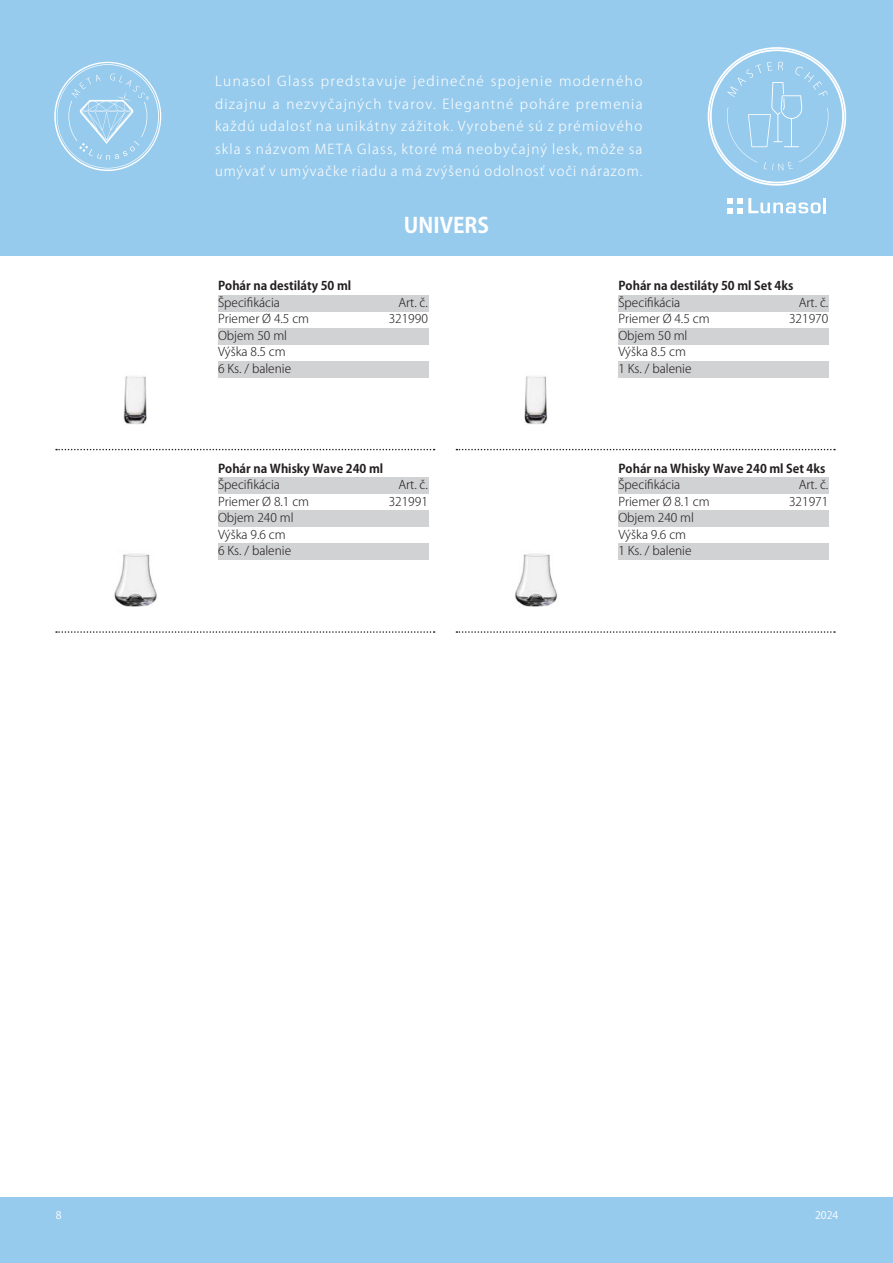
<style>
.page{position:relative;width:893px;height:1263px;background:#fff}
.page>*{position:absolute;margin:0;border:0;box-sizing:border-box;transform-origin:0 0}
.t1{font:700 21px "Koz Go Pr 6 N";color:#fff}
.t2{font:300 13.5px/22.5px "Koz Go Pr 6 N";letter-spacing:.08em;color:#fff;text-align:justify}
.Styl_odstavce1{font:300 12px "Koz Go Pro";color:#231f20}
.Styl_odstavce2{font:700 12px "Koz Go Pro";color:#231f20}
.Styl_odstavce2-2{font:300 12px "Koz Go Pro";color:#231f20}
.Styl_odstavce2-3{font:300 12px "Koz Go Pr 6 N";color:#231f20}
.t3{font:10.5px "Koz Go Pr 6 N";color:#fff}
</style>
<div class="page">
<div style="left:0;top:1197px;width:893px;height:66px;background:#97cbed"></div>
<div style="left:0;top:0;width:893px;height:256px;background:#97cbed"></div>
<svg style="left:708px;top:47px;width:138px;height:139px"></svg>
<svg style="left:728px;top:198px;width:98px;height:15px"></svg>
<svg style="left:54px;top:62px;width:107px;height:109px"></svg>
<img style="left:123px;top:376px;width:24px;height:49px">
<div style="left:218px;top:295px;width:211px;height:17px;background:#d1d2d4"></div>
<div style="left:218px;top:328px;width:211px;height:17px;background:#d1d2d4"></div>
<div style="left:218px;top:361px;width:211px;height:17px;background:#d1d2d4"></div>
<svg style="left:56px;top:449px;width:379px;height:1px"></svg>
<img style="left:524px;top:376px;width:24px;height:49px">
<div style="left:618px;top:295px;width:211px;height:17px;background:#d1d2d4"></div>
<div style="left:618px;top:328px;width:211px;height:17px;background:#d1d2d4"></div>
<div style="left:618px;top:361px;width:211px;height:17px;background:#d1d2d4"></div>
<svg style="left:456px;top:449px;width:379px;height:1px"></svg>
<img style="left:114px;top:553px;width:43px;height:54px">
<div style="left:218px;top:477px;width:211px;height:17px;background:#d1d2d4"></div>
<div style="left:218px;top:510px;width:211px;height:17px;background:#d1d2d4"></div>
<div style="left:218px;top:543px;width:211px;height:17px;background:#d1d2d4"></div>
<svg style="left:56px;top:631px;width:379px;height:2px"></svg>
<img style="left:515px;top:553px;width:43px;height:54px">
<div style="left:618px;top:477px;width:211px;height:17px;background:#d1d2d4"></div>
<div style="left:618px;top:510px;width:211px;height:17px;background:#d1d2d4"></div>
<div style="left:618px;top:543px;width:211px;height:17px;background:#d1d2d4"></div>
<svg style="left:456px;top:631px;width:379px;height:2px"></svg>
<p class="t2" style="left:215px;top:70px;width:429px">Lunasol Glass predstavuje jedinečné spojenie moderného dizajnu a nezvyčajných tvarov. Elegantné poháre premenia každú udalosť na unikátny zážitok. Vyrobené sú z prémiového skla s názvom META Glass, ktoré má neobyčajný lesk, môže sa umývať v umývačke riadu a má zvýšenú odolnosť voči nárazom.</p>
<p class="t1" style="left:404px;top:213px;width:87px">UNIVERS</p>
<p class="Styl_odstavce2" style="left:218px;top:278px;width:135px">Pohár na destiláty 50 ml</p>
<p class="Styl_odstavce1" style="left:218px;top:295px;width:63px">Špecifikácia</p>
<p class="Styl_odstavce2-2" style="left:218px;top:311px;width:93px">Priemer Ø 4.5 cm</p>
<p class="Styl_odstavce1" style="left:218px;top:328px;width:71px">Objem 50 ml</p>
<p class="Styl_odstavce2-2" style="left:218px;top:344px;width:69px">Výška 8.5 cm</p>
<p class="Styl_odstavce1" style="left:218px;top:361px;width:75px">6 Ks. / balenie</p>
<p class="Styl_odstavce2-3" style="left:398px;top:296px;width:31px">Art. č.</p>
<p class="Styl_odstavce2-3" style="left:389px;top:312px;width:41px">321990</p>
<p class="Styl_odstavce2" style="left:618px;top:278px;width:176px">Pohár na destiláty 50 ml Set 4ks</p>
<p class="Styl_odstavce1" style="left:618px;top:295px;width:63px">Špecifikácia</p>
<p class="Styl_odstavce2-2" style="left:618px;top:311px;width:93px">Priemer Ø 4.5 cm</p>
<p class="Styl_odstavce1" style="left:618px;top:328px;width:71px">Objem 50 ml</p>
<p class="Styl_odstavce2-2" style="left:618px;top:344px;width:69px">Výška 8.5 cm</p>
<p class="Styl_odstavce1" style="left:618px;top:361px;width:75px">1 Ks. / balenie</p>
<p class="Styl_odstavce2-3" style="left:799px;top:296px;width:31px">Art. č.</p>
<p class="Styl_odstavce2-3" style="left:789px;top:312px;width:41px">321970</p>
<p class="Styl_odstavce2" style="left:218px;top:461px;width:167px">Pohár na Whisky Wave 240 ml</p>
<p class="Styl_odstavce1" style="left:218px;top:477px;width:63px">Špecifikácia</p>
<p class="Styl_odstavce2-2" style="left:218px;top:493px;width:93px">Priemer Ø 8.1 cm</p>
<p class="Styl_odstavce1" style="left:218px;top:510px;width:77px">Objem 240 ml</p>
<p class="Styl_odstavce2-2" style="left:218px;top:526px;width:69px">Výška 9.6 cm</p>
<p class="Styl_odstavce1" style="left:218px;top:543px;width:75px">6 Ks. / balenie</p>
<p class="Styl_odstavce2-3" style="left:398px;top:478px;width:31px">Art. č.</p>
<p class="Styl_odstavce2-3" style="left:389px;top:494px;width:41px">321991</p>
<p class="Styl_odstavce2" style="left:618px;top:461px;width:208px">Pohár na Whisky Wave 240 ml Set 4ks</p>
<p class="Styl_odstavce1" style="left:618px;top:477px;width:63px">Špecifikácia</p>
<p class="Styl_odstavce2-2" style="left:618px;top:493px;width:93px">Priemer Ø 8.1 cm</p>
<p class="Styl_odstavce1" style="left:618px;top:510px;width:77px">Objem 240 ml</p>
<p class="Styl_odstavce2-2" style="left:618px;top:526px;width:69px">Výška 9.6 cm</p>
<p class="Styl_odstavce1" style="left:618px;top:543px;width:75px">1 Ks. / balenie</p>
<p class="Styl_odstavce2-3" style="left:799px;top:478px;width:31px">Art. č.</p>
<p class="Styl_odstavce2-3" style="left:789px;top:494px;width:41px">321971</p>
<p class="t3" style="left:56px;top:1209px;width:7px">8</p>
<p class="t3" style="left:815px;top:1209px;width:25px">2024</p>
</div>
